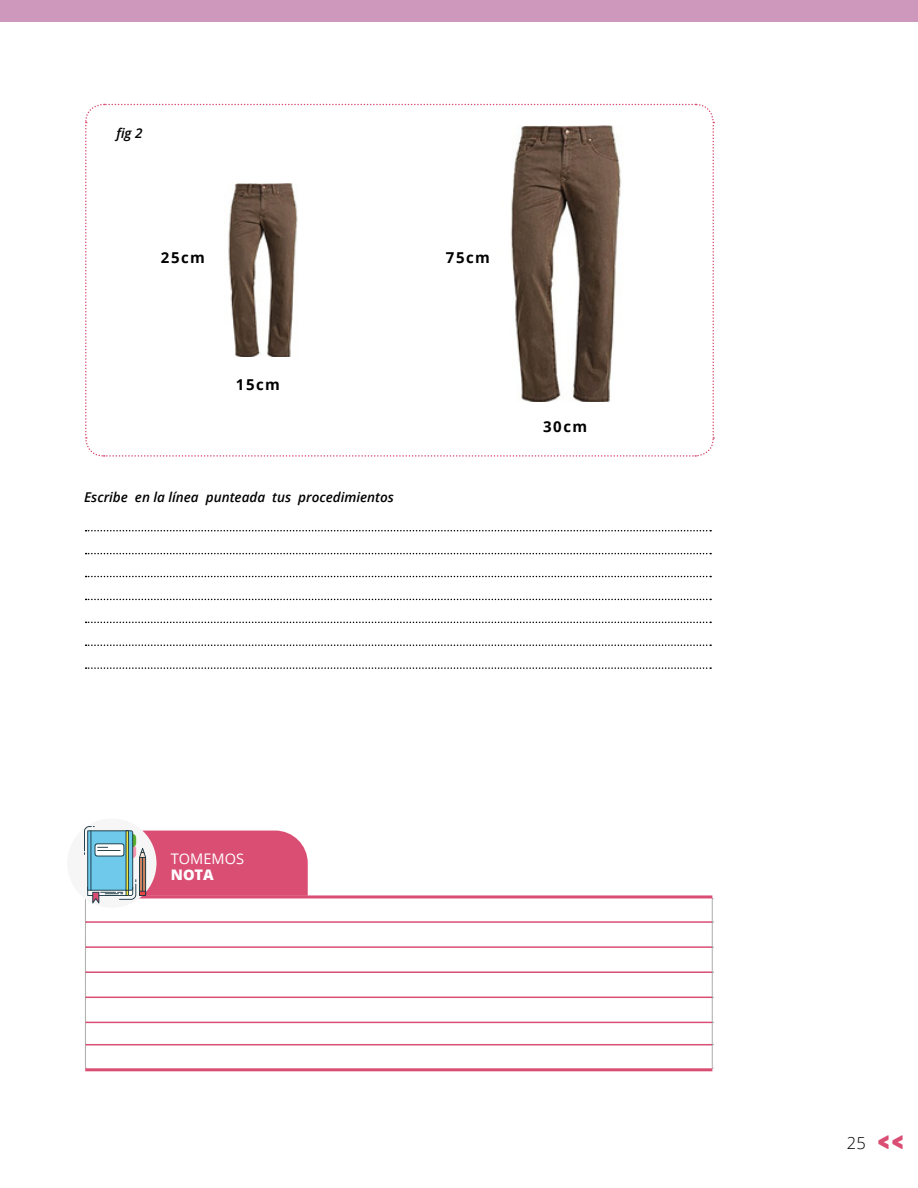
<style>
.page{position:relative;width:918px;height:1188px;background:#fff}
.page>*{position:absolute;margin:0;border:0;box-sizing:border-box;transform-origin:0 0}
.t1{font:300 16.5px "Open Sans";color:#000}
.t2{font:700 15px "Open Sans";letter-spacing:.1em;color:#000}
.t3{font:14.55px "Open Sans";color:#fff}
.t4{font:800 14.55px "Open Sans";color:#fff}
.t5{font:italic 600 13.5px "Open Sans";color:#000}
</style>
<div class="page">
<div style="left:0;top:0;width:918px;height:21px;background:#ce98bc"></div>
<svg style="left:85px;top:103px;width:630px;height:354px"></svg>
<img style="left:205px;top:184px;width:114px;height:173px">
<img style="left:474px;top:125px;width:183px;height:276px">
<svg style="left:86px;top:530px;width:625px;height:1px"></svg>
<svg style="left:86px;top:553px;width:625px;height:1px"></svg>
<svg style="left:86px;top:576px;width:625px;height:1px"></svg>
<svg style="left:86px;top:599px;width:625px;height:1px"></svg>
<svg style="left:86px;top:622px;width:625px;height:1px"></svg>
<svg style="left:86px;top:644px;width:625px;height:2px"></svg>
<svg style="left:86px;top:667px;width:625px;height:2px"></svg>
<svg style="left:712px;top:898px;width:1px;height:171px"></svg>
<hr style="left:85px;top:895px;width:627px;height:3px;background:#da4e74">
<hr style="left:85px;top:1068px;width:627px;height:3px;background:#da4e74">
<hr style="left:86px;top:921px;width:626px;height:2px;background:#da4e74">
<hr style="left:86px;top:946px;width:626px;height:2px;background:#da4e74">
<hr style="left:86px;top:971px;width:626px;height:2px;background:#da4e74">
<hr style="left:86px;top:997px;width:626px;height:1px;background:#da4e74">
<hr style="left:86px;top:1022px;width:626px;height:1px;background:#da4e74">
<hr style="left:86px;top:1044px;width:626px;height:1px;background:#da4e74">
<div style="left:67px;top:819px;width:89px;height:89px;background:#f6f6f6;border-radius:50%"></div>
<svg style="left:84px;top:826px;width:224px;height:243px"></svg>
<p class="t5" style="left:116px;top:124px;width:28px">fig 2</p>
<p class="t2" style="left:161px;top:247px;width:46px">25cm</p>
<p class="t2" style="left:236px;top:374px;width:46px">15cm</p>
<p class="t5" style="left:84px;top:488px;width:311px">Escribe en la línea punteada tus procedimientos</p>
<p class="t2" style="left:446px;top:247px;width:46px">75cm</p>
<p class="t2" style="left:543px;top:416px;width:46px">30cm</p>
<p class="t3" style="left:171px;top:849px;width:75px">TOMEMOS</p>
<p class="t4" style="left:171px;top:864px;width:44px">NOTA</p>
<p class="t1" style="left:847px;top:1131px;width:20px">25</p>
</div>
